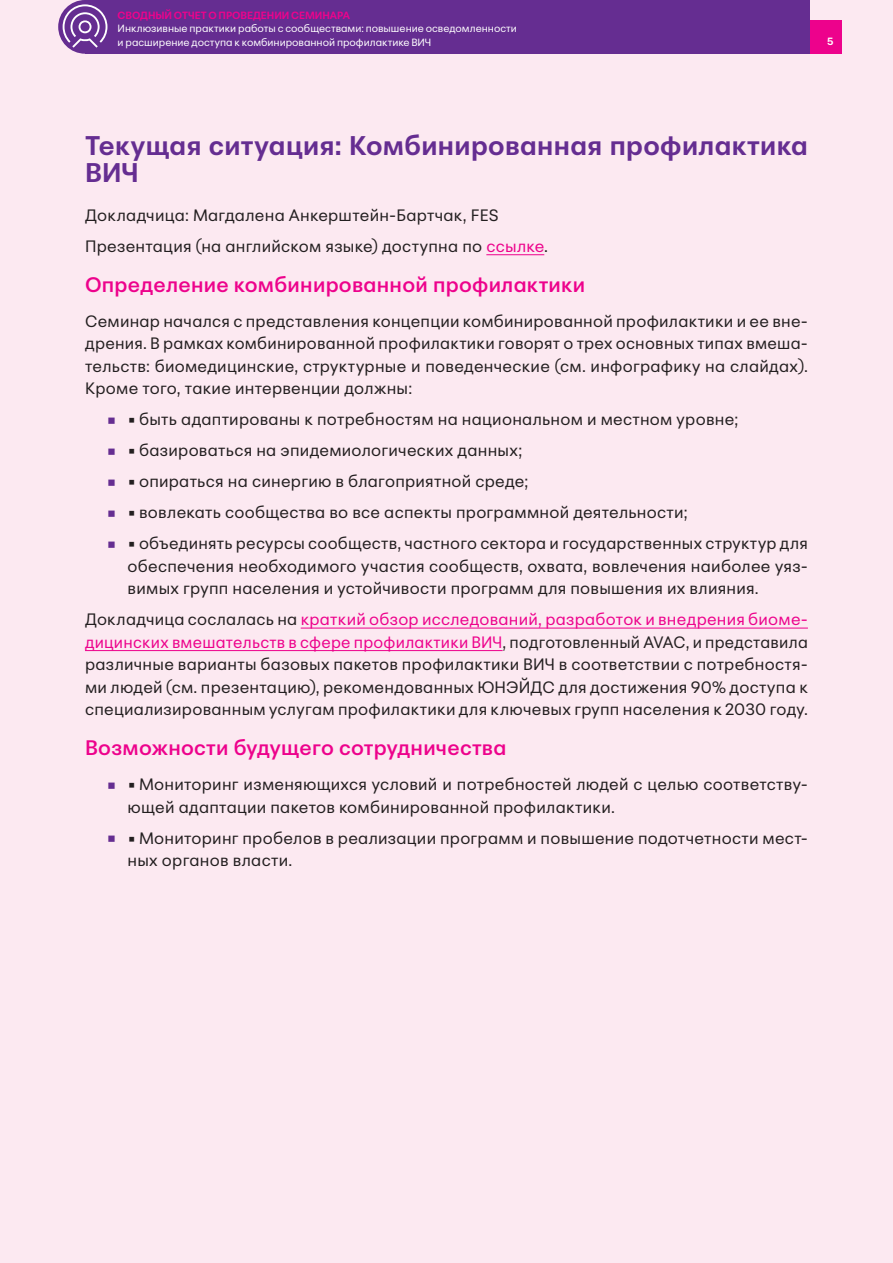
<style>
.page{position:relative;width:893px;height:1263px;background:#fce9f1}
.page>*{position:absolute;margin:0;border:0;box-sizing:border-box;transform-origin:0 0}
.t1{font:700 27px/27px "Peridot PE";letter-spacing:.015em;color:#652d91}
.t2{font:600 21px "Peridot PE";letter-spacing:.015em;color:#ed028c}
.t3{font:16.5px/22.5px "Peridot PE";letter-spacing:.015em;color:#231f20}
.t4{font:10.5px/13.5px "Peridot PE";color:#fff}
.t5{font:700 10.5px "Peridot PE";letter-spacing:-.005em;color:#ed028c}
.t6{font:700 10.5px "Peridot PE";color:#fff}
.s1{color:#ed028c}
.s2{font-weight:900;font-size:21px;color:#652d91}
</style>
<div class="page">
<div style="left:719px;top:20px;width:123px;height:34px;background:#ed028c"></div>
<div style="left:85px;top:0;width:724px;height:54px;background:#652d91"></div>
<div style="left:58px;top:0;width:54px;height:54px;background:#652d91;border-radius:50%"></div>
<svg style="left:63px;top:4px;width:44px;height:44px"></svg>
<hr style="left:486px;top:254px;width:58px;height:1px;background:#ed028c">
<hr style="left:301px;top:628px;width:507px;height:1px;background:#ed028c">
<hr style="left:85px;top:650px;width:418px;height:1px;background:#ed028c">
<p class="t5" style="left:118px;top:6px;width:234px">СВОДНЫЙ ОТЧЕТ О ПРОВЕДЕНИИ СЕМИНАРА</p>
<p class="t4" style="left:118px;top:21px;width:401px">Инклюзивные практики работы с сообществами: повышение осведомленности и расширение доступа к комбинированной профилактике ВИЧ</p>
<p class="t6" style="left:827px;top:33px;width:8px">5</p>
<h1 class="t1" style="left:85px;top:129px;width:724px">Текущая ситуация: Комбинированная профилактика<br>ВИЧ</h1>
<p class="t3" style="left:85px;top:198px;width:465px;line-height:31px">Докладчица: Магдалена Анкерштейн-Бартчак, FES<br>Презентация (на английском языке) доступна по <span class="s1">ссылке</span>.</p>
<p class="t2" style="left:85px;top:267px;width:502px">Определение комбинированной профилактики</p>
<p class="t3" style="left:85px;top:308px;width:724px;text-align:justify">Семинар начался с представления концепции комбинированной профилактики и ее вне&shy;дрения. В рамках комбинированной профилактики говорят о трех основных типах вмеша&shy;тельств: биомедицинские, структурные и поведенческие (см. инфографику на слайдах).<br>Кроме того, такие интервенции должны:</p>
<p class="t3" style="left:106px;top:407px;width:633px"><span class="s2">•</span> • быть адаптированы к потребностям на национальном и местном уровне;</p>
<p class="t3" style="left:106px;top:438px;width:417px"><span class="s2">•</span> • базироваться на эпидемиологических данных;</p>
<p class="t3" style="left:106px;top:469px;width:424px"><span class="s2">•</span> • опираться на синергию в благоприятной среде;</p>
<p class="t3" style="left:106px;top:500px;width:583px"><span class="s2">•</span> • вовлекать сообщества во все аспекты программной деятельности;</p>
<p class="t3" style="left:128px;top:531px;width:682px;text-align:justify;text-indent:-21px"><span class="s2">•</span> • объединять ресурсы сообществ, частного сектора и государственных структур для обеспечения необходимого участия сообществ, охвата, вовлечения наиболее уяз&shy;вимых групп населения и устойчивости программ для повышения их влияния.</p>
<p class="t3" style="left:85px;top:607px;width:724px;text-align:justify">Докладчица сослалась на <span class="s1">краткий обзор исследований, разработок и внедрения биоме&shy;дицинских вмешательств в сфере профилактики ВИЧ</span>, подготовленный AVAC, и представила различные варианты базовых пакетов профилактики ВИЧ в соответствии с потребностя&shy;ми людей (см. презентацию), рекомендованных ЮНЭЙДС для достижения 90% доступа к специализированным услугам профилактики для ключевых групп населения к 2030 году.</p>
<p class="t2" style="left:85px;top:730px;width:423px">Возможности будущего сотрудничества</p>
<p class="t3" style="left:128px;top:771px;width:682px;text-indent:-21px"><span class="s2">•</span> • Мониторинг изменяющихся условий и потребностей людей с целью соответству&shy;ющей адаптации пакетов комбинированной профилактики.</p>
<p class="t3" style="left:128px;top:825px;width:682px;text-indent:-21px"><span class="s2">•</span> • Мониторинг пробелов в реализации программ и повышение подотчетности мест&shy;ных органов власти.</p>
</div>
